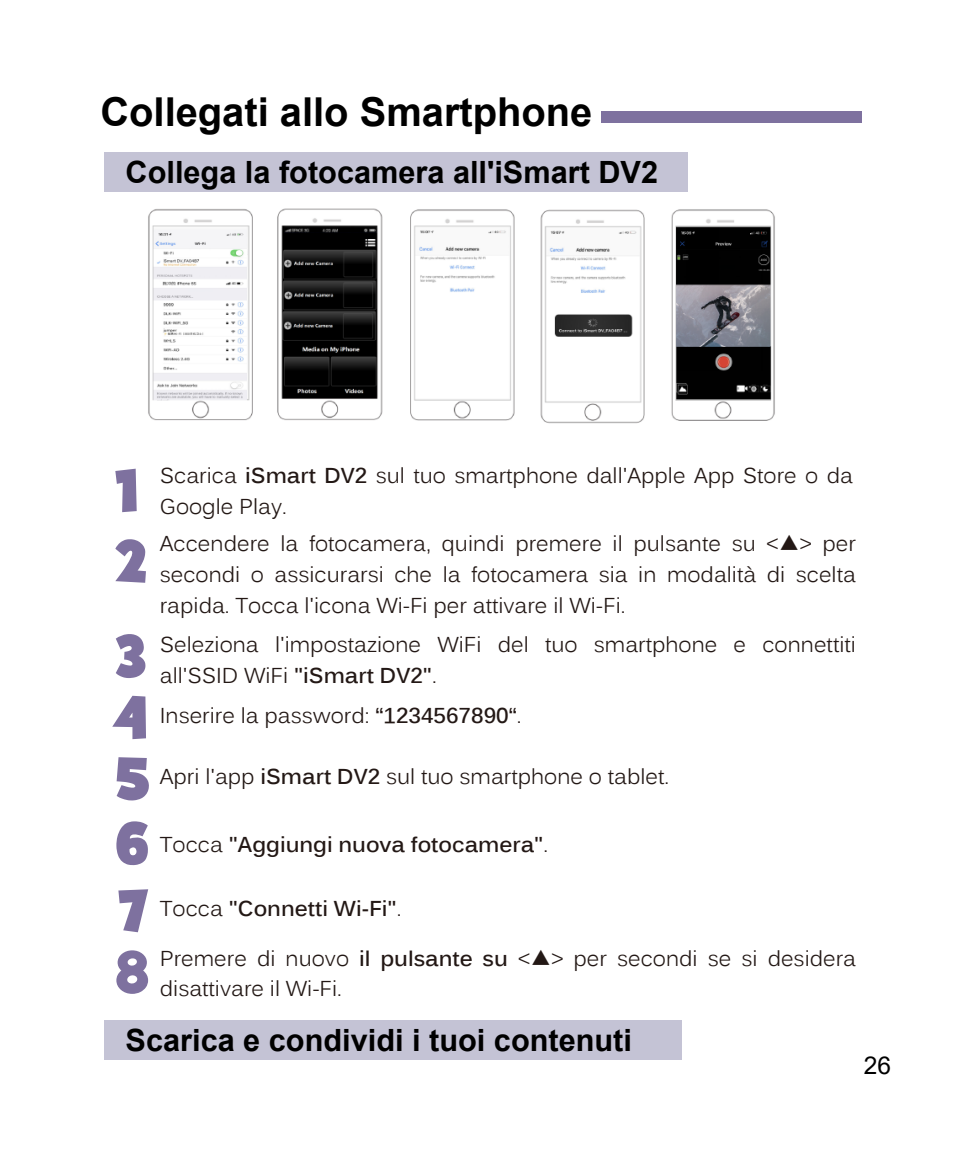
<style>
.page{position:relative;width:953px;height:1151px;background:#fff}
.page>*{position:absolute;margin:0;border:0;box-sizing:border-box;transform-origin:0 0}
.t1{font:61.25px/63px "Kartooni";color:#7e719f}
.t2{font:700 39.9px "Arial";color:#000}
.t3{font:700 30.8px "Arial";color:#000}
.t4{font:24.5px "Arial";color:#000}
.t5{font:21.35px/30.8px "Kalinga";color:#231815}
.t6{font:700 21.35px "Kalinga";color:#231815}
.s1{font-weight:700}
.s2{font-family:"Adobe Song Std";font-weight:300}
.s3{font-weight:400}
</style>
<div class="page">
<div style="left:601px;top:111px;width:261px;height:11px;background:#7e719f"></div>
<div style="left:104px;top:152px;width:583px;height:40px;background:#c4c3d5"></div>
<div style="left:104px;top:1020px;width:577px;height:40px;background:#c4c3d5"></div>
<img style="left:148px;top:208px;width:627px;height:216px">
<h2 class="t2" style="left:100px;top:84px;width:493px">Collegati allo Smartphone</h2>
<h3 class="t3" style="left:126px;top:150px;width:534px">Collega la fotocamera all'iSmart DV2</h3>
<h1 class="t1" style="left:112px;top:458px;width:36px;line-height:70.7px">1<br>2</h1>
<h1 class="t1" style="left:115px;top:627px;width:33px">3</h1>
<p class="t5" style="left:160px;top:461px;width:694px">Scarica <span class="s1">iSmart DV2</span> sul tuo smartphone dall'Apple App Store o da<br>Google Play.</p>
<p class="t5" style="left:160px;top:529px;width:697px;text-align:justify">Accendere la fotocamera, quindi premere il pulsante su &lt;<span class="s2">▲</span>&gt; per secondi o assicurarsi che la fotocamera sia in modalità di scelta rapida. Tocca l'icona Wi-Fi per attivare il Wi-Fi.</p>
<p class="t5" style="left:160px;top:630px;width:697px">Seleziona l'impostazione WiFi del tuo smartphone e connettiti all'SSID WiFi <span class="s1">"iSmart DV2"</span>.</p>
<h1 class="t1" style="left:109px;top:689px;width:42px;text-align:justify">4<br>5<br>6</h1>
<p class="t5" style="left:160px;top:700px;width:363px">Inserire la password: <span class="s1">“1234567890“</span>.</p>
<p class="t5" style="left:160px;top:762px;width:511px">Apri l'app <span class="s1">iSmart DV2</span> sul tuo smartphone o tablet.</p>
<p class="t6" style="left:160px;top:830px;width:390px"><span class="s3">Tocca</span> "Aggiungi nuova fotocamera"<span class="s3">.</span></p>
<h1 class="t1" style="left:115px;top:883px;width:37px;line-height:61.2px">7<br>8</h1>
<p class="t6" style="left:160px;top:894px;width:243px"><span class="s3">Tocca</span> "Connetti Wi-Fi"<span class="s3">.</span></p>
<p class="t5" style="left:160px;top:943px;width:697px">Premere di nuovo <span class="s1">il pulsante su</span> &lt;<span class="s2">▲</span>&gt; per secondi se si desidera disattivare il Wi-Fi.</p>
<h3 class="t3" style="left:126px;top:1018px;width:508px">Scarica e condividi i tuoi contenuti</h3>
<p class="t4" style="left:863px;top:1049px;width:29px">26</p>
</div>
